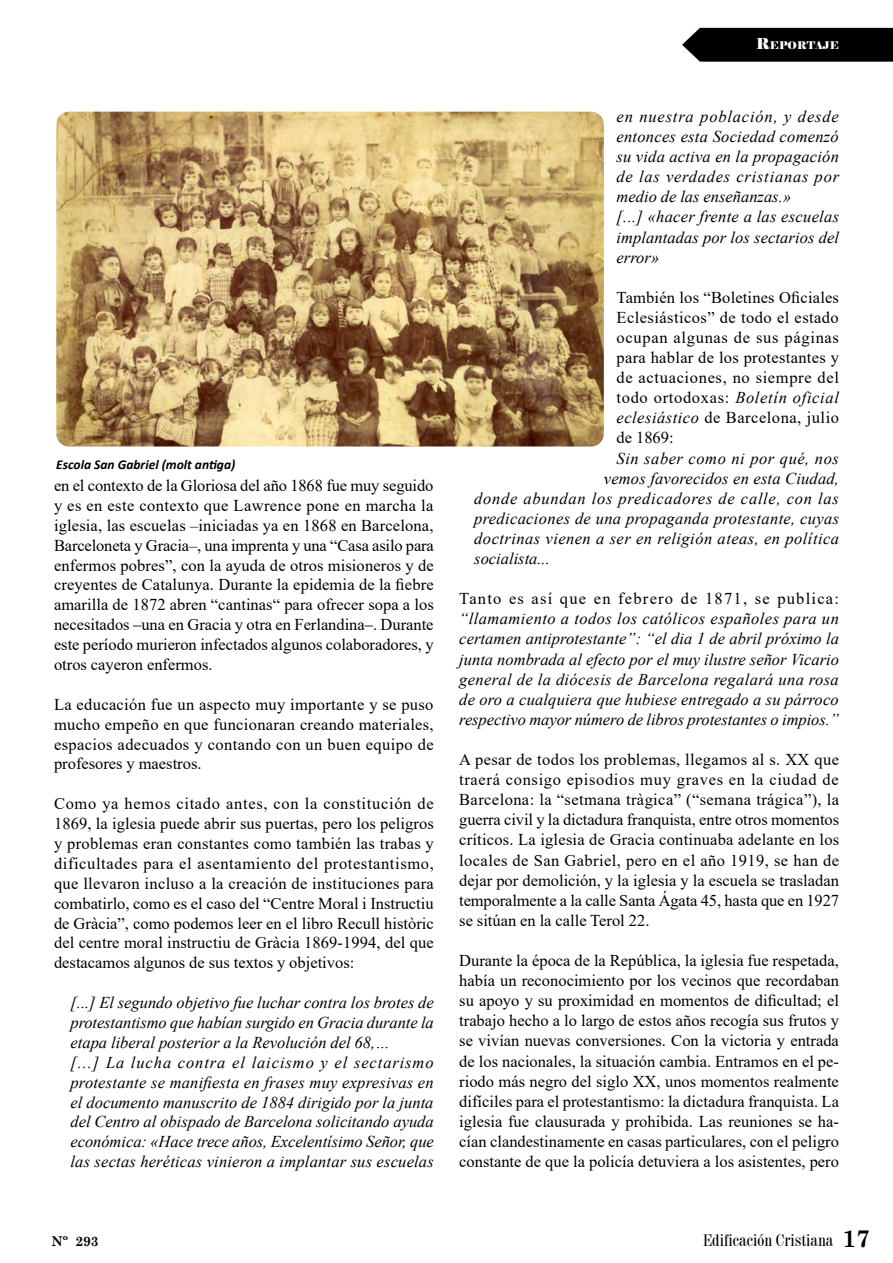
<style>
.page{position:relative;width:893px;height:1263px;background:#fff}
.page>*{position:absolute;margin:0;border:0;box-sizing:border-box;transform-origin:0 0}
.t1{font:16.5px/20.1px "Times New Roman";color:#000;text-align:justify}
.t2{font:italic 16.5px/20.1px "Times New Roman";letter-spacing:.01em;color:#000}
.t3{font:italic 16.5px "Times New Roman";letter-spacing:.03em;color:#000}
.t4{font:italic 16.5px "Times New Roman";letter-spacing:.045em;color:#000}
.t5{font:16.5px "Times New Roman";letter-spacing:.075em;color:#000}
.t6{font:condensed 16.5px "Century 725 BT";color:#000}
.t7{font:italic 700 13.5px "Calibri";color:#000}
.t8{font:700 13.5px "Century Schoolbook";color:#000}
.t9{font:10.5px "Elephant";color:#fff}
.s1{font-size:15px}
.s2{font-style:italic}
.s3{font-family:"Century Schoolbook";font-weight:700;font-stretch:normal;font-size:24px}
</style>
<div class="page">
<img style="left:56px;top:112px;width:548px;height:334px">
<svg style="left:682px;top:28px;width:211px;height:34px;background:#0d0d0d"></svg>
<p class="t9" style="left:756px;top:38px;width:84px"><span class="s1">R</span>EPORTAJE</p>
<p class="t7" style="left:56px;top:455px;width:181px">Escola San Gabriel (molt antiga)</p>
<p class="t1" style="left:54px;top:475px;width:381px">en el contexto de la Gloriosa del año 1868 fue muy seguido y es en este contexto que Lawrence pone en marcha la iglesia, las escuelas –iniciadas ya en 1868 en Barcelona, Barceloneta y Gracia–, una imprenta y una “Casa asilo para enfermos pobres”, con la ayuda de otros misioneros y de creyentes de Catalunya. Durante la epidemia de la fiebre amarilla de 1872 abren “cantinas“ para ofrecer sopa a los necesitados ‒una en Gracia y otra en Ferlandina‒. Durante este período murieron infectados algunos colaboradores, y otros cayeron enfermos.</p>
<p class="t1" style="left:54px;top:694px;width:381px">La educación fue un aspecto muy importante y se puso mucho empeño en que funcionaran creando materiales, espacios adecuados y contando con un buen equipo de profesores y maestros.</p>
<p class="t1" style="left:54px;top:793px;width:381px">Como ya hemos citado antes, con la constitución de 1869, la iglesia puede abrir sus puertas, pero los peligros y problemas eran constantes como también las trabas y dificultades para el asentamiento del protestantismo, que llevaron incluso a la creación de instituciones para combatirlo, como es el caso del “Centre Moral i Instructiu de Gràcia”, como podemos leer en el libro Recull històric del centre moral instructiu de Gràcia 1869-1994, del que destacamos algunos de sus textos y objetivos:</p>
<p class="t2" style="left:70px;top:992px;width:365px">[...] El segundo objetivo fue luchar contra los brotes de protestantismo que habían surgido en Gracia durante la etapa liberal posterior a la Revolución del 68,…<br>[...] La lucha contra el laicismo y el sectarismo protestante se manifiesta en frases muy expresivas en el documento manuscrito de 1884 dirigido por la junta del Centro al obispado de Barcelona solicitando ayuda económica: «Hace trece años, Excelentísimo Señor, que las sectas heréticas vinieron a implantar sus escuelas</p>
<p class="t2" style="left:617px;top:106px;width:224px">en nuestra población, y desde entonces esta Sociedad comenzó su vida activa en la propagación de las verdades cristianas por medio de las enseñanzas.»<br>[...] «hacer frente a las escuelas implantadas por los sectarios del error»</p>
<p class="t1" style="left:617px;top:287px;width:224px">También los “Boletines Oficiales Eclesiásticos” de todo el estado ocupan algunas de sus páginas para hablar de los protestantes y de actuaciones, no siempre del todo ortodoxas: <span class="s2">Boletín oficial eclesiástico</span> de Barcelona, julio de 1869:</p>
<p class="t3" style="left:617px;top:447px;width:224px">Sin saber como ni por qué, nos</p>
<p class="t2" style="left:604px;top:468px;width:237px">vemos favorecidos en esta Ciudad,</p>
<p class="t4" style="left:474px;top:487px;width:366px">donde abundan los predicadores de calle, con las</p>
<p class="t2" style="left:474px;top:508px;width:366px">predicaciones de una propaganda protestante, cuyas</p>
<p class="t3" style="left:474px;top:527px;width:366px">doctrinas vienen a ser en religión ateas, en política</p>
<p class="t2" style="left:474px;top:548px;width:77px">socialista...</p>
<p class="t5" style="left:459px;top:587px;width:381px">Tanto es así que en febrero de 1871, se publica:</p>
<p class="t2" style="left:459px;top:608px;width:381px;text-align:justify">“llamamiento a todos los católicos españoles para un certamen antiprotestante”: “el dia 1 de abril próximo la junta nombrada al efecto por el muy ilustre señor Vicario general de la diócesis de Barcelona regalará una rosa de oro a cualquiera que hubiese entregado a su párroco respectivo mayor número de libros protestantes o impios.”</p>
<p class="t1" style="left:459px;top:749px;width:381px">A pesar de todos los problemas, llegamos al s. XX que traerá consigo episodios muy graves en la ciudad de Barcelona: la “setmana tràgica” (“semana trágica”), la guerra civil y la dictadura franquista, entre otros momentos críticos. La iglesia de Gracia continuaba adelante en los locales de San Gabriel, pero en el año 1919, se han de dejar por demolición, y la iglesia y la escuela se trasladan temporalmente a la calle Santa Ágata 45, hasta que en 1927 se sitúan en la calle Terol 22.</p>
<p class="t1" style="left:459px;top:950px;width:381px">Durante la época de la República, la iglesia fue respetada, había un reconocimiento por los vecinos que recordaban su apoyo y su proximidad en momentos de dificultad; el trabajo hecho a lo largo de estos años recogía sus frutos y se vivían nuevas conversiones. Con la victoria y entrada de los nacionales, la situación cambia. Entramos en el pe&shy;riodo más negro del siglo XX, unos momentos realmente difíciles para el protestantismo: la dictadura franquista. La iglesia fue clausurada y prohibida. Las reuniones se ha&shy;cían clandestinamente en casas particulares, con el peligro constante de que la policía detuviera a los asistentes, pero</p>
<p class="t8" style="left:51px;top:1231px;width:49px">Nº 293</p>
<p class="t6" style="left:703px;top:1230px;width:168px">Edificación Cristiana <span class="s3">17</span></p>
</div>
